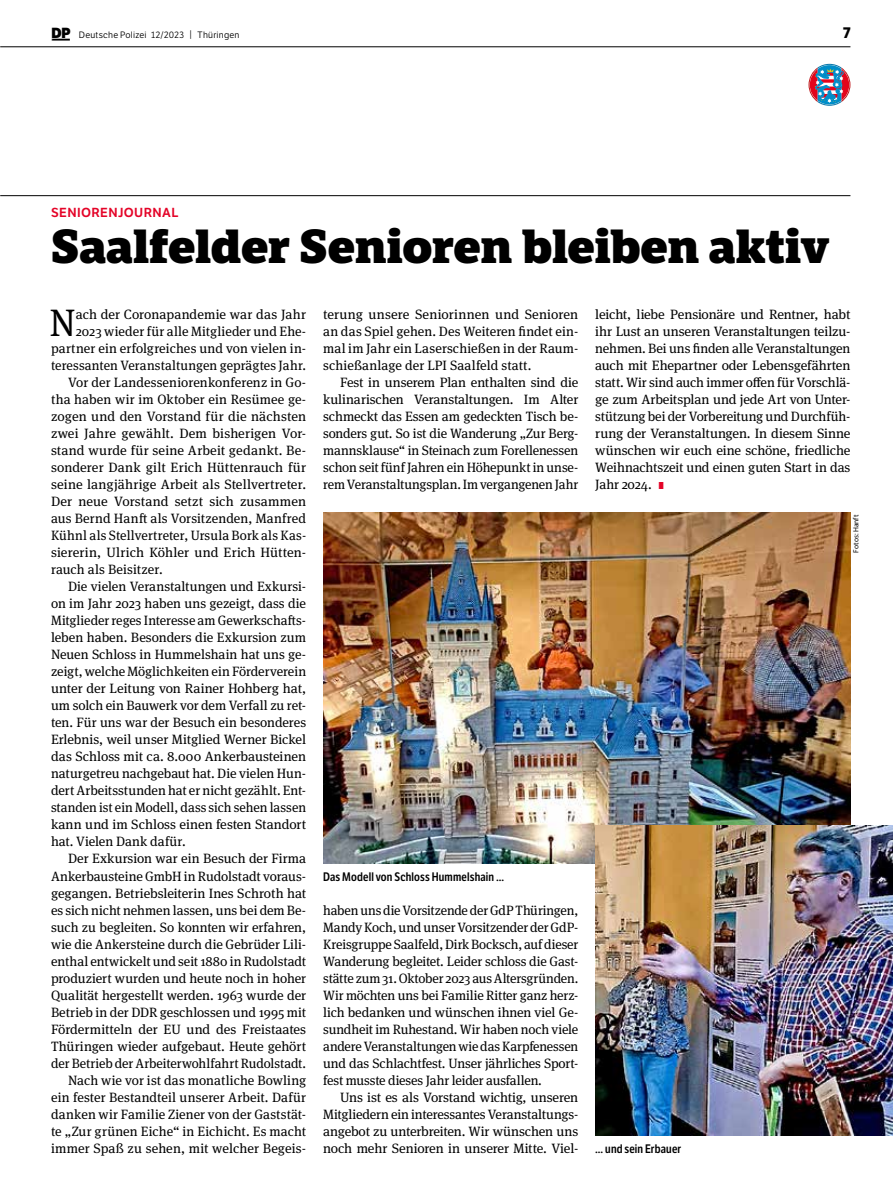
<style>
.page{position:relative;width:893px;height:1191px;background:#fff}
.page>*{position:absolute;margin:0;border:0;box-sizing:border-box;transform-origin:0 0}
.t1{font:800 46.5px "LFT Etica Sheriff";letter-spacing:-.01em;color:#000}
.t2{font:38.25px "Meta Serif Pro";color:#000}
.t3{font:700 15px "LFT Etica";color:#000}
.t4{font:13.5px/17px "Meta Serif Pro";color:#000;text-align:justify}
.t5{font:12.75px "LFT Etica SB";letter-spacing:.03em;color:#e40428}
.t6{font:600 12px "LFT Etica Condensed";letter-spacing:.015em;color:#000}
.t7{font:9px "LFT Etica Bk";letter-spacing:.025em;color:#000}
.t8{font:7.5px "Myriad Pro";letter-spacing:.005em;color:#000}
.s1{font-family:"LFT Etica XB";font-size:14.25px}
.s2{font-size:9.3px}
.s3{font-family:"LFT Etica XB";font-size:9.75px;color:#e40428}
</style>
<div class="page">
<hr style="left:0;top:195px;width:850px;height:1px;background:#000">
<hr style="left:0;top:47px;width:850px;height:1px;background:#000">
<svg style="left:52px;top:39px;width:18px;height:2px"></svg>
<svg style="left:808px;top:64px;width:42px;height:42px"></svg>
<img style="left:323px;top:512px;width:527px;height:351px">
<img style="left:595px;top:825px;width:298px;height:310px">
<p class="t7" style="left:52px;top:29px;width:189px"><span class="s1">DP</span> Deutsche Polizei 12/2023 <span class="s2">|</span> Thüringen</p>
<p class="t3" style="left:843px;top:23px;width:9px">7</p>
<p class="t5" style="left:51px;top:205px;width:129px">SENIORENJOURNAL</p>
<h1 class="t1" style="left:51px;top:217px;width:780px">Saalfelder Senioren bleiben aktiv</h1>
<h2 class="t2" style="left:50px;top:295px;width:28px">N</h2>
<p class="t4" style="left:76px;top:305px;width:232px">ach der Coronapandemie war das Jahr</p>
<p class="t4" style="left:76px;top:322px;width:232px">2023 wieder für alle Mitglieder und Ehe-</p>
<p class="t4" style="left:51px;top:339px;width:257px">partner ein erfolgreiches und von vielen in-</p>
<p class="t4" style="left:51px;top:356px;width:257px">teressanten Veranstaltungen geprägtes Jahr.</p>
<p class="t4" style="left:68px;top:373px;width:240px">Vor der Landesseniorenkonferenz in Go-</p>
<p class="t4" style="left:51px;top:390px;width:257px">tha haben wir im Oktober ein Resümee ge-</p>
<p class="t4" style="left:51px;top:407px;width:257px">zogen und den Vorstand für die nächsten</p>
<p class="t4" style="left:51px;top:424px;width:257px">zwei Jahre gewählt. Dem bisherigen Vor-</p>
<p class="t4" style="left:51px;top:441px;width:257px">stand wurde für seine Arbeit gedankt. Be-</p>
<p class="t4" style="left:51px;top:458px;width:257px">sonderer Dank gilt Erich Hüttenrauch für</p>
<p class="t4" style="left:51px;top:475px;width:257px">seine langjährige Arbeit als Stellvertreter.</p>
<p class="t4" style="left:51px;top:492px;width:257px">Der neue Vorstand setzt sich zusammen</p>
<p class="t4" style="left:51px;top:509px;width:257px">aus Bernd Hanft als Vorsitzenden, Manfred</p>
<p class="t4" style="left:51px;top:526px;width:257px">Kühnl als Stellvertreter, Ursula Bork als Kas-</p>
<p class="t4" style="left:51px;top:543px;width:257px">siererin, Ulrich Köhler und Erich Hütten-</p>
<p class="t4" style="left:51px;top:560px;width:113px">rauch als Beisitzer.</p>
<p class="t4" style="left:68px;top:577px;width:240px">Die vielen Veranstaltungen und Exkursi-</p>
<p class="t4" style="left:51px;top:594px;width:257px">on im Jahr 2023 haben uns gezeigt, dass die</p>
<p class="t4" style="left:51px;top:611px;width:257px">Mitglieder reges Interesse am Gewerkschafts-</p>
<p class="t4" style="left:51px;top:628px;width:257px">leben haben. Besonders die Exkursion zum</p>
<p class="t4" style="left:51px;top:645px;width:257px">Neuen Schloss in Hummelshain hat uns ge-</p>
<p class="t4" style="left:51px;top:662px;width:257px">zeigt, welche Möglichkeiten ein Förderverein</p>
<p class="t4" style="left:51px;top:679px;width:257px">unter der Leitung von Rainer Hohberg hat,</p>
<p class="t4" style="left:51px;top:696px;width:257px">um solch ein Bauwerk vor dem Verfall zu ret-</p>
<p class="t4" style="left:51px;top:713px;width:257px">ten. Für uns war der Besuch ein besonderes</p>
<p class="t4" style="left:51px;top:730px;width:257px">Erlebnis, weil unser Mitglied Werner Bickel</p>
<p class="t4" style="left:51px;top:747px;width:257px">das Schloss mit ca. 8.000 Ankerbausteinen</p>
<p class="t4" style="left:51px;top:764px;width:257px">naturgetreu nachgebaut hat. Die vielen Hun-</p>
<p class="t4" style="left:51px;top:781px;width:257px">dert Arbeitsstunden hat er nicht gezählt. Ent-</p>
<p class="t4" style="left:51px;top:798px;width:257px">standen ist ein Modell, dass sich sehen lassen</p>
<p class="t4" style="left:51px;top:815px;width:257px">kann und im Schloss einen festen Standort</p>
<p class="t4" style="left:51px;top:832px;width:136px">hat. Vielen Dank dafür.</p>
<p class="t4" style="left:68px;top:849px;width:240px">Der Exkursion war ein Besuch der Firma</p>
<p class="t4" style="left:51px;top:866px;width:257px">Ankerbausteine GmbH in Rudolstadt voraus-</p>
<p class="t4" style="left:51px;top:883px;width:257px">gegangen. Betriebsleiterin Ines Schroth hat</p>
<p class="t4" style="left:51px;top:900px;width:257px">es sich nicht nehmen lassen, uns bei dem Be-</p>
<p class="t4" style="left:51px;top:917px;width:257px">such zu begleiten. So konnten wir erfahren,</p>
<p class="t4" style="left:51px;top:934px;width:257px">wie die Ankersteine durch die Gebrüder Lili-</p>
<p class="t4" style="left:51px;top:951px;width:257px">enthal entwickelt und seit 1880 in Rudolstadt</p>
<p class="t4" style="left:51px;top:968px;width:257px">produziert wurden und heute noch in hoher</p>
<p class="t4" style="left:51px;top:985px;width:257px">Qualität hergestellt werden. 1963 wurde der</p>
<p class="t4" style="left:51px;top:1002px;width:257px">Betrieb in der DDR geschlossen und 1995 mit</p>
<p class="t4" style="left:51px;top:1019px;width:257px">Fördermitteln der EU und des Freistaates</p>
<p class="t4" style="left:51px;top:1036px;width:257px">Thüringen wieder aufgebaut. Heute gehört</p>
<p class="t4" style="left:51px;top:1053px;width:257px">der Betrieb der Arbeiterwohlfahrt Rudolstadt.</p>
<p class="t4" style="left:68px;top:1070px;width:240px">Nach wie vor ist das monatliche Bowling</p>
<p class="t4" style="left:51px;top:1087px;width:257px">ein fester Bestandteil unserer Arbeit. Dafür</p>
<p class="t4" style="left:51px;top:1104px;width:257px">danken wir Familie Ziener von der Gaststät-</p>
<p class="t4" style="left:51px;top:1121px;width:257px">te „Zur grünen Eiche“ in Eichicht. Es macht</p>
<p class="t4" style="left:51px;top:1138px;width:257px">immer Spaß zu sehen, mit welcher Begeis-</p>
<p class="t4" style="left:323px;top:305px;width:257px">terung unsere Seniorinnen und Senioren an das Spiel gehen. Des Weiteren findet ein&shy;mal im Jahr ein Laserschießen in der Raum&shy;schießanlage der LPI Saalfeld statt.</p>
<p class="t4" style="left:323px;top:373px;width:257px;text-indent:17px">Fest in unserem Plan enthalten sind die kulinarischen Veranstaltungen. Im Alter schmeckt das Essen am gedeckten Tisch be&shy;sonders gut. So ist die Wanderung „Zur Berg&shy;mannsklause“ in Steinach zum Forellenessen schon seit fünf Jahren ein Höhepunkt in unse&shy;rem Veranstaltungsplan. Im vergangenen Jahr</p>
<p class="t4" style="left:595px;top:305px;width:257px">leicht, liebe Pensionäre und Rentner, habt ihr Lust an unseren Veranstaltungen teilzu&shy;nehmen. Bei uns finden alle Veranstaltungen auch mit Ehepartner oder Lebensgefährten statt. Wir sind auch immer offen für Vorschlä&shy;ge zum Arbeitsplan und jede Art von Unter&shy;stützung bei der Vorbereitung und Durchfüh&shy;rung der Veranstaltungen. In diesem Sinne wünschen wir euch eine schöne, friedliche Weihnachtszeit und einen guten Start in das Jahr 2024. <span class="s3">I</span></p>
<p class="t8" style="left:851px;top:552px;width:40px;rotate:-90deg">Fotos: Hanft</p>
<p class="t6" style="left:323px;top:869px;width:182px">Das Modell von Schloss Hummelshain …</p>
<p class="t4" style="left:323px;top:900px;width:257px">haben uns die Vorsitzende der GdP Thüringen, Mandy Koch, und unser Vorsitzender der GdP-Kreisgruppe Saalfeld, Dirk Bocksch, auf dieser Wanderung begleitet. Leider schloss die Gast&shy;stätte zum 31. Oktober 2023 aus Altersgründen.<br>Wir möchten uns bei Familie Ritter ganz herz&shy;lich bedanken und wünschen ihnen viel Ge&shy;sundheit im Ruhestand. Wir haben noch viele andere Veranstaltungen wie das Karpfenessen und das Schlachtfest. Unser jährliches Sport&shy;fest musste dieses Jahr leider ausfallen.</p>
<p class="t4" style="left:323px;top:1087px;width:257px;text-indent:17px">Uns ist es als Vorstand wichtig, unseren Mitgliedern ein interessantes Veranstaltungs&shy;angebot zu unterbreiten. Wir wünschen uns noch mehr Senioren in unserer Mitte. Viel-</p>
<p class="t6" style="left:595px;top:1141px;width:87px">… und sein Erbauer</p>
</div>
